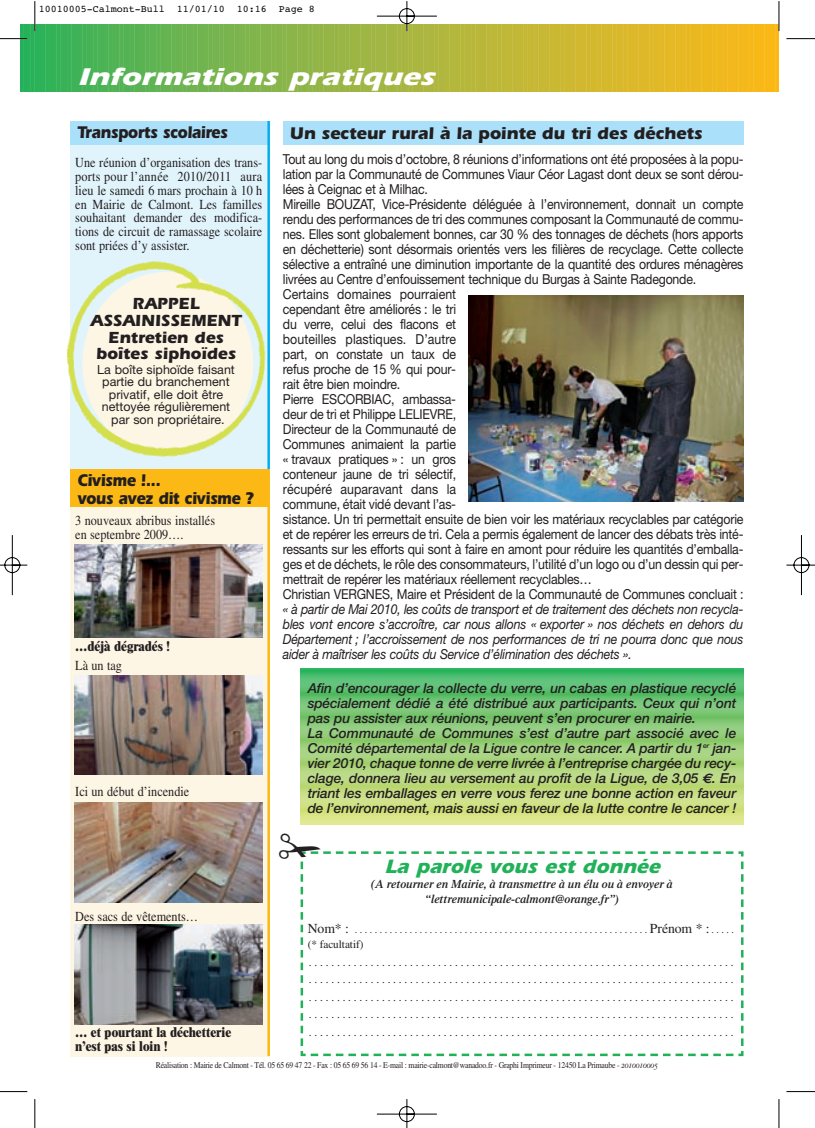
<style>
.page{position:relative;width:815px;height:1128px;background:#fff}
.page>*{position:absolute;margin:0;border:0;box-sizing:border-box;transform-origin:0 0}
.t1{font:italic 700 25px "Itc Eras";color:#fff;scale:1.2 1}
.t2{font:italic 700 20px "Itc Eras";color:#21b259}
.t3{font:700 17.5px/17.5px "Itc Eras";letter-spacing:-.025em;color:#231f20;scale:.89 1}
.t4{font:700 17.5px "Itc Eras";letter-spacing:-.005em;color:#231f20}
.t5{font:700 16.62px/16.6px "Itc Eras";color:#231f20;text-align:center}
.t6{font:13.75px/15px "Helvetica Neue";letter-spacing:-.015em;color:#231f20;scale:.9 1}
.t7{font:italic 500 13.75px/15px "Helvetica Neue";letter-spacing:-.01em;color:#231f20}
.t8{font:13.75px/13.8px "Times";color:#231f20;text-align:justify;scale:.89 1}
.t9{font:italic 13.75px/15px "Helvetica Neue";letter-spacing:-.015em;color:#231f20;text-align:justify;scale:.9 1}
.t10{font:800 13.75px/13.8px "Times";color:#231f20;scale:.89 1}
.t11{font:12.5px/12.5px "Helvetica Neue";color:#231f20;text-align:center}
.t12{font:italic 600 11.88px/15px "Times";letter-spacing:-.005em;color:#231f20;text-align:center}
.t13{font:11.25px/17.5px "Times";letter-spacing:-.005em;color:#231f20}
.t14{font:10px "Times";color:#231f20}
.t15{font:10px "Courier";color:#000}
.t16{font:8.75px "Times";letter-spacing:-.025em;color:#231f20;scale:.88 1}
.s1{font-family:"Euro Sans";font-weight:700}
.s2{font-size:13.75px}
.s3{font-family:"Times Italic Os F"}
</style>
<div class="page">
<img style="left:0;top:1px;width:815px;height:1126px">
<svg style="left:279px;top:833px;width:464px;height:223px"></svg>
<p class="t15" style="left:39px;top:6px;width:278px">10010005-Calmont-Bull 11/01/10 10:16 Page 8</p>
<h1 class="t1" style="left:77px;top:68px;width:303px">Informations pratiques</h1>
<p class="t3" style="left:77px;top:125px;width:171px">Transports scolaires</p>
<p class="t8" style="left:75px;top:157px;width:212px">Une réunion d’organisation des trans&shy;ports pour l’année 2010/2011 aura lieu le samedi 6 mars prochain à 10 h en Mairie de Calmont. Les familles souhaitant demander des modifica&shy;tions de circuit de ramassage scolaire sont priées d’y assister.</p>
<p class="t5" style="left:90px;top:297px;width:153px">RAPPEL<br>ASSAINISSEMENT<br>Entretien des boîtes siphoïdes</p>
<p class="t11" style="left:97px;top:364px;width:139px">La boîte siphoïde faisant partie du branchement privatif, elle doit être nettoyée régulièrement par son propriétaire.</p>
<p class="t3" style="left:77px;top:473px;width:200px">Civisme !...<br>vous avez dit civisme ?</p>
<p class="t8" style="left:75px;top:515px;width:159px">3 nouveaux abribus installés en septembre 2009….</p>
<p class="t10" style="left:75px;top:640px;width:108px">…déjà dégradés !</p>
<p class="t8" style="left:75px;top:660px;width:54px">Là un tag</p>
<p class="t8" style="left:75px;top:785px;width:130px">Ici un début d’incendie</p>
<p class="t8" style="left:75px;top:911px;width:140px">Des sacs de vêtements…</p>
<p class="t10" style="left:75px;top:1026px;width:177px">… et pourtant la déchetterie n’est pas si loin !</p>
<p class="t4" style="left:290px;top:127px;width:414px">Un secteur rural à la pointe du tri des déchets</p>
<p class="t6" style="left:283px;top:153px;width:513px">Tout au long du mois d’octobre, 8 réunions d’informations ont été proposées à la popu&shy;lation par la Communauté de Communes Viaur Céor Lagast dont deux se sont dérou&shy;lées à Ceignac et à Milhac.<br>Mireille BOUZAT, Vice-Présidente déléguée à l’environnement, donnait un compte rendu des performances de tri des communes composant la Communauté de commu&shy;nes. Elles sont globalement bonnes, car 30 % des tonnages de déchets (hors apports en déchetterie) sont désormais orientés vers les filières de recyclage. Cette collecte sélective a entraîné une diminution importante de la quantité des ordures ménagères livrées au Centre d’enfouissement technique du Burgas à Sainte Radegonde.<br>Certains domaines pourraient<br>cependant être améliorés : le tri<br>du verre, celui des flacons et<br>bouteilles plastiques. D’autre<br>part, on constate un taux de<br>refus proche de 15 % qui pour-<br>rait être bien moindre.<br>Pierre ESCORBIAC, ambassa-<br>deur de tri et Philippe LELIEVRE,<br>Directeur de la Communauté de<br>Communes animaient la partie<br>« travaux pratiques » : un gros<br>conteneur jaune de tri sélectif,<br>récupéré auparavant dans la<br>commune, était vidé devant l’as-<br>sistance. Un tri permettait ensuite de bien voir les matériaux recyclables par catégorie et de repérer les erreurs de tri. Cela a permis également de lancer des débats très inté&shy;ressants sur les efforts qui sont à faire en amont pour réduire les quantités d’emballa&shy;ges et de déchets, le rôle des consommateurs, l’utilité d’un logo ou d’un dessin qui per&shy;mettrait de repérer les matériaux réellement recyclables…<br>Christian VERGNES, Maire et Président de la Communauté de Communes concluait :</p>
<p class="t9" style="left:283px;top:603px;width:513px">« à partir de Mai 2010, les coûts de transport et de traitement des déchets non recycla&shy;bles vont encore s’accroître, car nous allons « exporter » nos déchets en dehors du Département ; l’accroissement de nos performances de tri ne pourra donc que nous aider à maîtriser les coûts du Service d’élimination des déchets ».</p>
<p class="t7" style="left:308px;top:681px;width:430px">Afin d’encourager la collecte du verre, un cabas en plastique recyclé spécialement dédié a été distribué aux participants. Ceux qui n’ont pas pu assister aux réunions, peuvent s’en procurer en mairie.<br>La Communauté de Communes s’est d’autre part associé avec le Comité départemental de la Ligue contre le cancer. A partir du 1<sup>er</sup> jan&shy;vier 2010, chaque tonne de verre livrée à l’entreprise chargée du recy&shy;clage, donnera lieu au versement au profit de la Ligue, de 3,05 <span class="s1">€</span>. En triant les emballages en verre vous ferez une bonne action en faveur de l’environnement, mais aussi en faveur de la lutte contre le cancer !</p>
<h2 class="t2" style="left:384px;top:859px;width:280px">La parole vous est donnée</h2>
<p class="t12" style="left:371px;top:877px;width:303px">(A retourner en Mairie, à transmettre à un élu ou à envoyer à “lettremunicipale-calmont@orange.fr”)</p>
<p class="t14" style="left:308px;top:926px;width:428px"><span class="s2">Nom* :</span> . . . . . . . . . . . . . . . . . . . . . . . . . . . . . . . . . . . . . . . . . . . . . . . . . . . . . . . . . . . <span class="s2">Prénom * :</span> . . . . .</p>
<p class="t13" style="left:308px;top:936px;width:427px">(* facultatif)<br>. . . . . . . . . . . . . . . . . . . . . . . . . . . . . . . . . . . . . . . . . . . . . . . . . . . . . . . . . . . . . . . . . . . . . . . . . . . . . . . . . . . . . . . . . . . . . . . . . . . . . . . . . . . . . . . . . . . . . . . . . . . . . . . . . . . . . . . . . . . . . . . . . . . . . . . . . . . . . . . . . . . . . . . . . . . . . . . . . . . . . . . . . . . . . . . . . . . . . . . . . . . . . . . . . . . . . . . . . . . . . . . . . . . . . . . . . . . . . . . . . . . . . . . . . . . . . . . . . . . . . . . . . . . . . . . . . . . . . . . . . . . . . . . . . . . . . . . . . . . . . . . . . . . . . . . . . . . . . . . . . . . . . . . . . . . . . . . . . . . . . . . . . . . . . . . . . . . . . . . . . . . . . . . . . . . . . . . . . . . .</p>
<p class="t16" style="left:156px;top:1061px;width:572px">Réalisation : Mairie de Calmont - Tél. 05 65 69 47 22 - Fax : 05 65 69 56 14 - E-mail : mairie-calmont@wanadoo.fr - Graphi Imprimeur - 12450 La Primaube - <span class="s3">2010010005</span></p>
</div>
